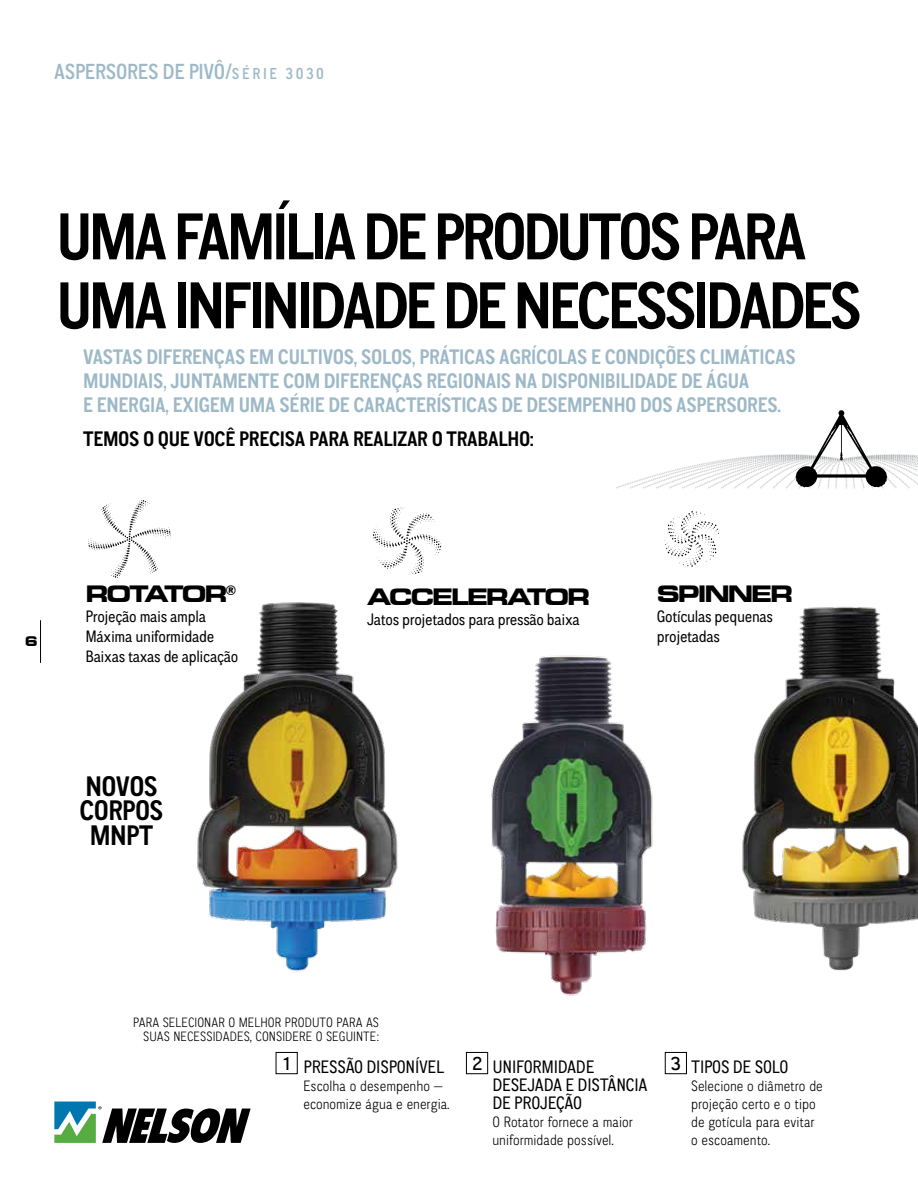
<style>
.page{position:relative;width:918px;height:1188px;background:#fff}
.page>*{position:absolute;margin:0;border:0;box-sizing:border-box;transform-origin:0 0}
.t1{font:700 66px/69px "CA Normal";letter-spacing:-.055em;color:#000}
.t2{font:700 28.2px/24.6px "CA Normal";letter-spacing:-.02em;color:#000;text-align:center}
.t3{font:24px "CA Normal";color:#000}
.t4{font:700 expanded 22.5px "Square 721 BT";letter-spacing:-.09em;color:#000}
.t5{font:500 21.75px "CA Normal";letter-spacing:-.015em;color:#9db9c8}
.t6{font:700 21px/24px "CA Normal";letter-spacing:-.015em;color:#9db9c8}
.t7{font:700 21px "CA Normal";letter-spacing:-.015em;color:#000}
.t8{font:18px/18px "CA Normal";letter-spacing:-.015em;color:#000}
.t9{font:16.5px/19.8px "CA Normal";letter-spacing:-.02em;color:#000}
.t10{font:300 15px/18px "CA Normal";color:#000}
.t11{font:300 13.5px/13.5px "CA Normal";letter-spacing:.005em;color:#000;text-align:right}
.t12{font:700 expanded 13.35px "Square 721 BT";color:#000}
.s1{font-size:15.75px}
</style>
<div class="page">
<img style="left:616px;top:454px;width:302px;height:35px">
<svg style="left:796px;top:410px;width:91px;height:77px"></svg>
<img style="left:372px;top:507px;width:70px;height:68px">
<img style="left:88px;top:499px;width:83px;height:79px">
<img style="left:664px;top:511px;width:56px;height:56px">
<div style="left:276px;top:1052px;width:21px;height:22px;border:1px solid #000"></div>
<div style="left:466px;top:1052px;width:22px;height:22px;border:1px solid #000"></div>
<div style="left:665px;top:1052px;width:22px;height:22px;border:1px solid #000"></div>
<hr style="left:40px;top:620px;width:1px;height:43px;background:#000">
<div style="left:53px;top:1100px;width:44px;height:44px;background:#84bdd7"></div>
<svg style="left:54px;top:1102px;width:197px;height:41px"></svg>
<img style="left:197px;top:602px;width:201px;height:370px">
<img style="left:491px;top:655px;width:162px;height:341px">
<img style="left:742px;top:607px;width:176px;height:364px">
<p class="t5" style="left:54px;top:57px;width:271px">ASPERSORES DE PIVÔ/<span class="s1">S É R I E 3 0 3 0</span></p>
<h1 class="t1" style="left:56px;top:201px;width:807px">UMA FAMÍLIA DE PRODUTOS PARA<br>UMA INFINIDADE DE NECESSIDADES</h1>
<p class="t6" style="left:83px;top:345px;width:714px">VASTAS DIFERENÇAS EM CULTIVOS, SOLOS, PRÁTICAS AGRÍCOLAS E CONDIÇÕES CLIMÁTICAS<br>MUNDIAIS, JUNTAMENTE COM DIFERENÇAS REGIONAIS NA DISPONIBILIDADE DE ÁGUA<br>E ENERGIA, EXIGEM UMA SÉRIE DE CARACTERÍSTICAS DE DESEMPENHO DOS ASPERSORES.</p>
<p class="t7" style="left:83px;top:424px;width:452px">TEMOS O QUE VOCÊ PRECISA PARA REALIZAR O TRABALHO:</p>
<p class="t12" style="left:25px;top:634px;width:15px">6</p>
<p class="t4" style="left:85px;top:581px;width:153px">ROTATOR<sup>®</sup></p>
<p class="t9" style="left:85px;top:606px;width:154px">Projeção mais ampla<br>Máxima uniformidade<br>Baixas taxas de aplicação</p>
<h2 class="t2" style="left:80px;top:773px;width:85px">NOVOS<br>CORPOS<br>MNPT</h2>
<p class="t4" style="left:367px;top:583px;width:225px">ACCELERATOR</p>
<p class="t9" style="left:367px;top:608px;width:214px">Jatos projetados para pressão baixa</p>
<p class="t4" style="left:657px;top:581px;width:138px">SPINNER</p>
<p class="t9" style="left:657px;top:606px;width:118px">Gotículas pequenas projetadas</p>
<p class="t11" style="left:133px;top:1016px;width:248px">PARA SELECIONAR O MELHOR PRODUTO PARA AS<br>SUAS NECESSIDADES, CONSIDERE O SEGUINTE:</p>
<p class="t3" style="left:283px;top:1045px;width:9px">1</p>
<p class="t3" style="left:472px;top:1045px;width:13px">2</p>
<p class="t3" style="left:670px;top:1045px;width:13px">3</p>
<p class="t8" style="left:304px;top:1057px;width:142px">PRESSÃO DISPONÍVEL</p>
<p class="t10" style="left:303px;top:1077px;width:148px">Escolha o desempenho — economize água e energia.</p>
<p class="t8" style="left:492px;top:1057px;width:157px">UNIFORMIDADE<br>DESEJADA E DISTÂNCIA<br>DE PROJEÇÃO</p>
<p class="t10" style="left:492px;top:1113px;width:142px">O Rotator fornece a maior uniformidade possível.</p>
<p class="t8" style="left:691px;top:1057px;width:99px">TIPOS DE SOLO</p>
<p class="t10" style="left:691px;top:1077px;width:133px">Selecione o diâmetro de projeção certo e o tipo de gotícula para evitar o escoamento.</p>
</div>
